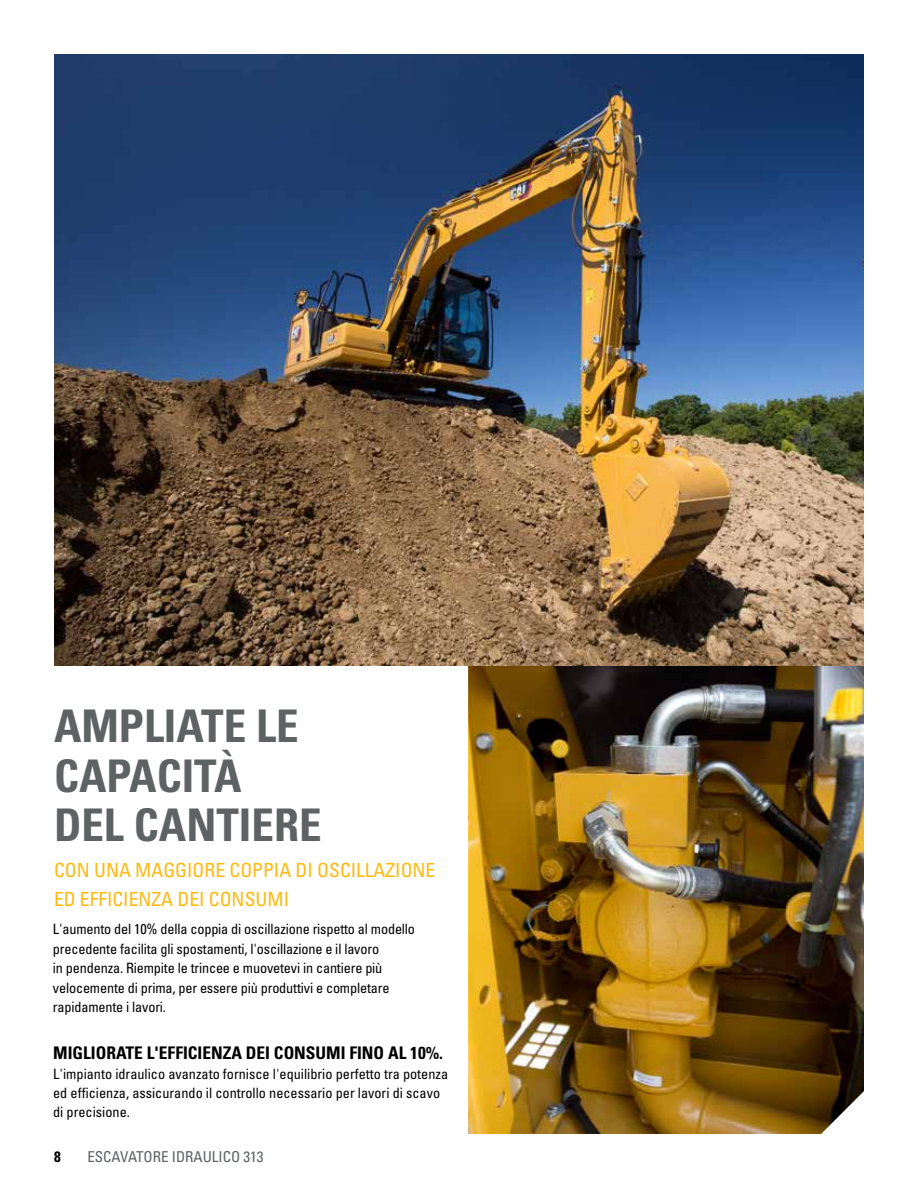
<style>
.page{position:relative;width:918px;height:1188px;background:#fff}
.page>*{position:absolute;margin:0;border:0;box-sizing:border-box;transform-origin:0 0}
.t1{font:700 condensed 45px/49.5px "Univers LT Std";color:#5e6263}
.t2{font:condensed 19.5px/28.5px "Univers LT Std";color:#fdba12}
.t3{font:700 condensed 17.4px "Univers LT Std";color:#000}
.t4{font:condensed 15px "Univers LT Std";color:#5e6263}
.t5{font:700 condensed 15px "Univers LT Std";color:#000}
.t6{font:condensed 14.25px/19.5px "Univers LT Std";letter-spacing:-.01em;color:#000}
</style>
<div class="page">
<img style="left:468px;top:665px;width:396px;height:469px">
<img style="left:54px;top:54px;width:810px;height:611px">
<h1 class="t1" style="left:54px;top:701px;width:269px">AMPLIATE LE<br>CAPACITÀ<br>DEL CANTIERE</h1>
<h2 class="t2" style="left:54px;top:856px;width:383px">CON UNA MAGGIORE COPPIA DI OSCILLAZIONE<br>ED EFFICIENZA DEI CONSUMI</h2>
<p class="t6" style="left:53px;top:919px;width:364px">L'aumento del 10% della coppia di oscillazione rispetto al modello precedente facilita gli spostamenti, l'oscillazione e il lavoro<br>in pendenza. Riempite le trincee e muovetevi in cantiere più velocemente di prima, per essere più produttivi e completare rapidamente i lavori.</p>
<p class="t3" style="left:53px;top:1042px;width:391px">MIGLIORATE L'EFFICIENZA DEI CONSUMI FINO AL 10%.</p>
<p class="t6" style="left:53px;top:1063px;width:396px">L'impianto idraulico avanzato fornisce l'equilibrio perfetto tra potenza ed efficienza, assicurando il controllo necessario per lavori di scavo di precisione.</p>
<p class="t5" style="left:54px;top:1147px;width:8px">8</p>
<p class="t4" style="left:87px;top:1147px;width:178px">ESCAVATORE IDRAULICO 313</p>
</div>
